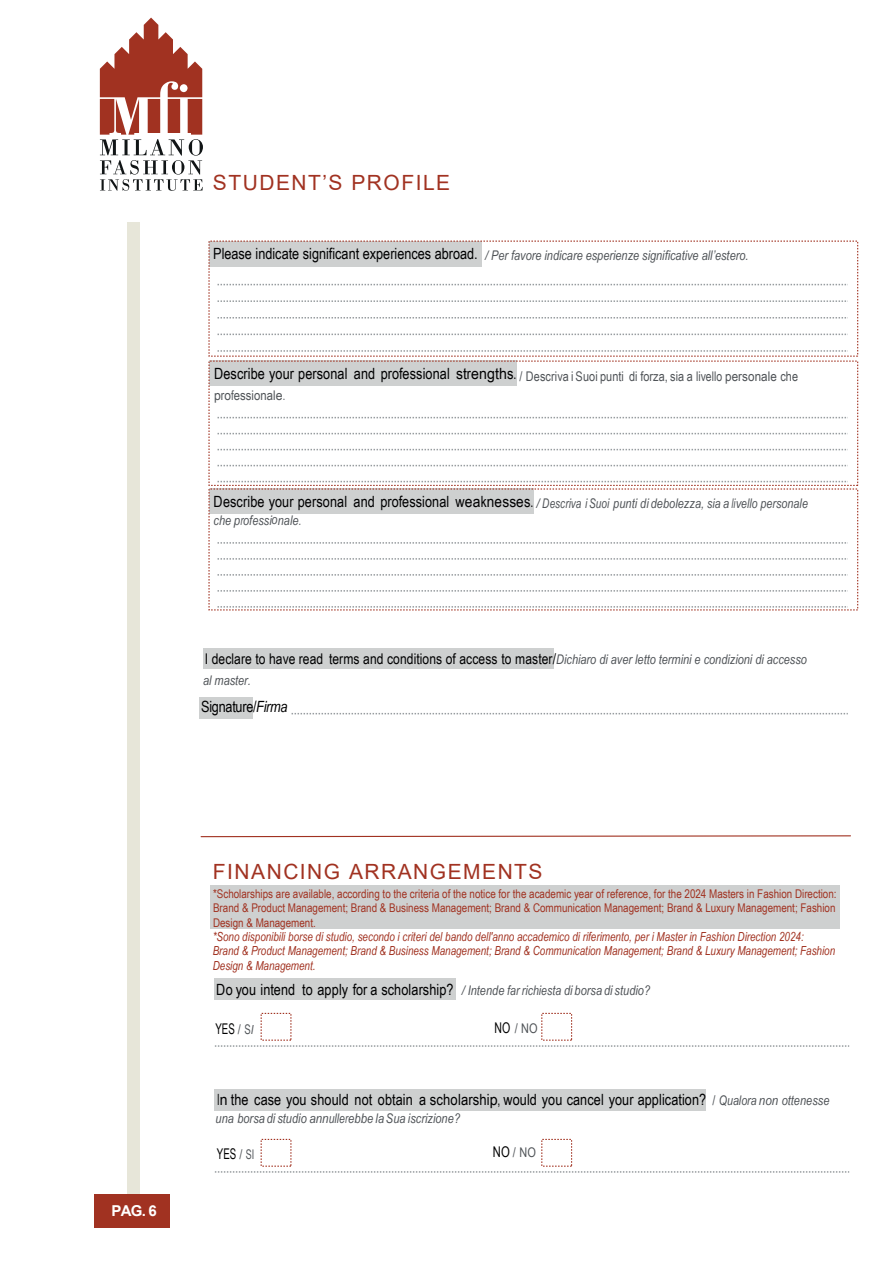
<style>
.page{position:relative;width:893px;height:1263px;background:#fff}
.page>*{position:absolute;margin:0;border:0;box-sizing:border-box;transform-origin:0 0}
.t1{font:21px "Arial";letter-spacing:.07em;color:#a13221}
.t2{font:15.45px "Arial Narrow";color:#000001;scale:.71 1}
.t3{font:15.45px "Arial Narrow";color:#000001}
.t4{font:700 15px "Arial";color:#fff}
.t5{font:14.7px "Arial Narrow";letter-spacing:.005em;color:#000001}
.t6{font:14.7px "Arial Narrow";letter-spacing:.005em;color:#000001;scale:.8 1}
.t7{font:italic 13.35px/16.5px "Arial Narrow";letter-spacing:.005em;color:#4f5357}
.t8{font:13.35px/19.5px "Arial Narrow";letter-spacing:.005em;color:#4f5357}
.t9{font:italic 12.45px/14.4px "Arial Narrow";color:#a13221;scale:.96 1}
.t10{font:12px/14.4px "Arial Narrow";color:#a13221;text-align:justify}
.s1{font-size:15.45px;color:#000001}
.s2{font-style:normal;font-size:15.45px;color:#000001}
.s3{font-style:italic;font-size:13.35px;color:#4f5357}
.s4{font-style:italic}
.s5{font-size:13.35px;color:#4f5357}
.s6{font-style:italic;font-size:12.45px;color:#4f5357}
.s7{font-size:14.7px;color:#000001}
</style>
<div class="page">
<div style="left:214px;top:978px;width:242px;height:22px;background:#ced0d0"></div>
<div style="left:211px;top:886px;width:629px;height:43px;background:#ced0d0"></div>
<div style="left:199px;top:697px;width:54px;height:22px;background:#ced0d0"></div>
<div style="left:214px;top:1089px;width:492px;height:22px;background:#ced0d0"></div>
<div style="left:209px;top:241px;width:272px;height:25px;background:#ced0d0"></div>
<div style="left:209px;top:361px;width:307px;height:25px;background:#ced0d0"></div>
<div style="left:209px;top:489px;width:324px;height:25px;background:#ced0d0"></div>
<div style="left:203px;top:648px;width:351px;height:21px;background:#ced0d0"></div>
<div style="left:127px;top:222px;width:13px;height:972px;background:#e7e6d9"></div>
<svg style="left:100px;top:18px;width:103px;height:173px"></svg>
<svg style="left:200px;top:835px;width:651px;height:3px"></svg>
<svg style="left:218px;top:284px;width:630px;height:1px"></svg>
<svg style="left:218px;top:350px;width:630px;height:2px"></svg>
<svg style="left:218px;top:334px;width:630px;height:1px"></svg>
<svg style="left:218px;top:317px;width:630px;height:1px"></svg>
<svg style="left:218px;top:300px;width:630px;height:2px"></svg>
<svg style="left:218px;top:417px;width:630px;height:1px"></svg>
<svg style="left:218px;top:481px;width:630px;height:1px"></svg>
<svg style="left:218px;top:465px;width:630px;height:1px"></svg>
<svg style="left:218px;top:449px;width:630px;height:1px"></svg>
<svg style="left:218px;top:433px;width:630px;height:1px"></svg>
<svg style="left:218px;top:542px;width:630px;height:2px"></svg>
<svg style="left:218px;top:606px;width:630px;height:2px"></svg>
<svg style="left:218px;top:590px;width:630px;height:2px"></svg>
<svg style="left:218px;top:574px;width:630px;height:2px"></svg>
<svg style="left:218px;top:558px;width:630px;height:2px"></svg>
<svg style="left:292px;top:713px;width:556px;height:1px"></svg>
<svg style="left:215px;top:1045px;width:634px;height:2px"></svg>
<svg style="left:215px;top:1171px;width:634px;height:2px"></svg>
<div style="left:95px;top:1194px;width:75px;height:34px;background:#a13221"></div>
<h1 class="t1" style="left:213px;top:168px;width:239px">STUDENT’S PROFILE</h1>
<p class="t3" style="left:213px;top:242px;width:266px">Please indicate significant experiences abroad.</p>
<p class="t7" style="left:485px;top:246px;width:265px">/ Per favore indicare esperienze significative all’estero.</p>
<p class="t8" style="left:214px;top:366px;width:586px"><span class="s1">Describe your personal and professional strengths.</span> / Descriva i Suoi punti di forza, sia a livello personale che professionale.</p>
<p class="t7" style="left:214px;top:495px;width:596px"><span class="s2">Describe your personal and professional weaknesses.</span> / Descriva i Suoi punti di debolezza, sia a livello personale che professionale.</p>
<p class="t5" style="left:205px;top:648px;width:604px">I declare to have read terms and conditions of access to master/<span class="s3">Dichiaro di aver letto termini e condizioni di accesso</span></p>
<p class="t3" style="left:201px;top:695px;width:88px">Signature/<span class="s4">Firma</span></p>
<p class="t7" style="left:203px;top:672px;width:49px">al master.</p>
<p class="t4" style="left:111px;top:1200px;width:47px">PAG. 6</p>
<h1 class="t1" style="left:213px;top:857px;width:331px">FINANCING ARRANGEMENTS</h1>
<p class="t10" style="left:213px;top:886px;width:625px">*Scholarships are available, according to the criteria of the notice for the academic year of reference, for the 2024 Masters in Fashion Direction:<br>Brand &amp; Product Management; Brand &amp; Business Management; Brand &amp; Communication Management; Brand &amp; Luxury Management; Fashion Design &amp; Management.</p>
<p class="t9" style="left:213px;top:929px;width:650px">*Sono disponibili borse di studio, secondo i criteri del bando dell'anno accademico di riferimento, per i Master in Fashion Direction 2024:<br>Brand &amp; Product Management; Brand &amp; Business Management; Brand &amp; Communication Management; Brand &amp; Luxury Management; Fashion<br>Design &amp; Management.</p>
<p class="t7" style="left:216px;top:981px;width:435px"><span class="s2">Do you intend to apply for a scholarship?</span> / Intende far richiesta di borsa di studio?</p>
<p class="t6" style="left:215px;top:1018px;width:49px">YES <span class="s5">/ S</span><span class="s6">I</span></p>
<p class="t8" style="left:494px;top:1018px;width:45px"><span class="s7">NO</span> / NO</p>
<p class="t2" style="left:217px;top:1088px;width:864px">In the case you should not obtain a scholarship, would you cancel your application? <span class="s5">/</span> <span class="s3">Qualora non ottenesse</span></p>
<p class="t7" style="left:216px;top:1110px;width:246px">una borsa di studio annullerebbe la Sua iscrizione?</p>
<p class="t6" style="left:217px;top:1143px;width:48px">YES <span class="s5">/ SI</span></p>
<p class="t8" style="left:493px;top:1142px;width:44px"><span class="s7">NO</span> / NO</p>
</div>
